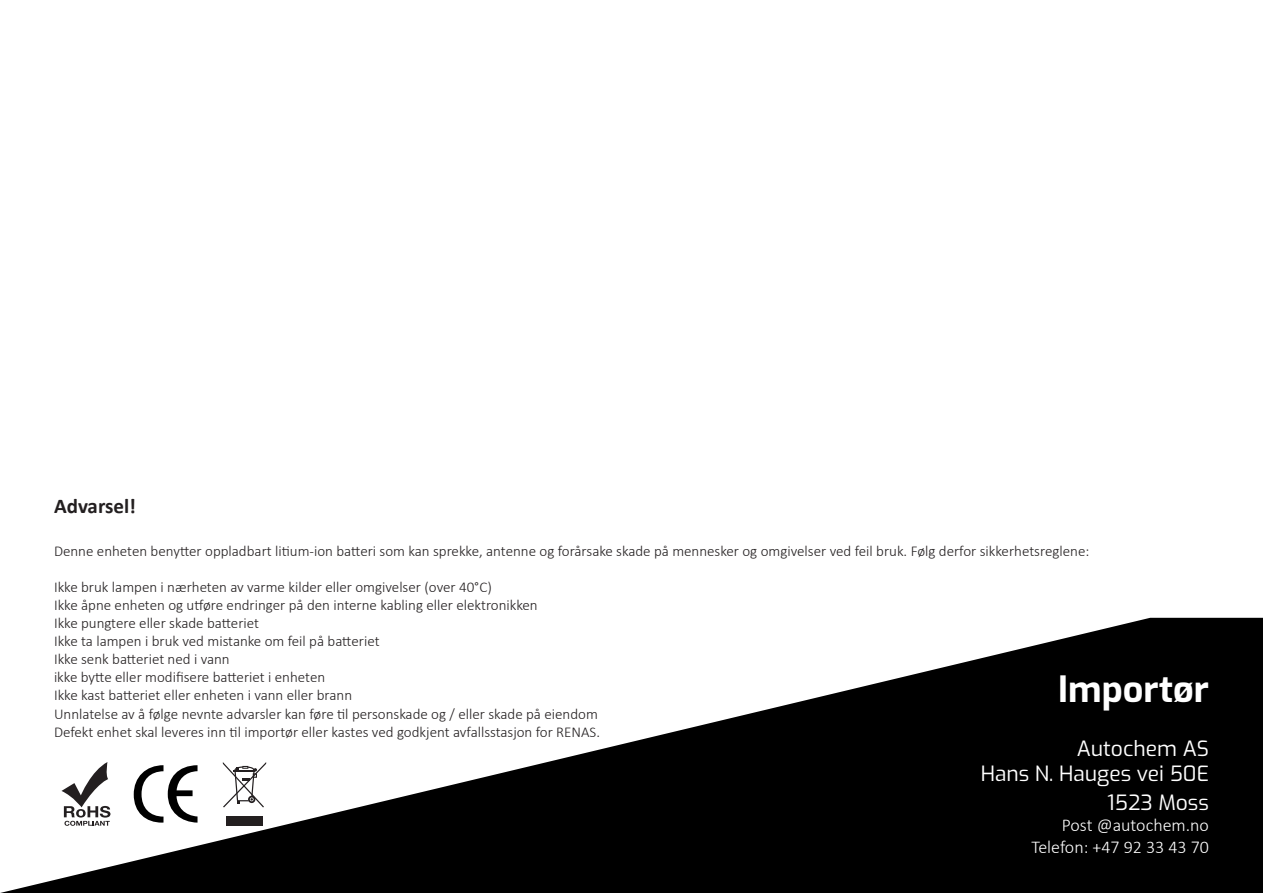
<style>
.page{position:relative;width:1263px;height:893px;background:#fff}
.page>*{position:absolute;margin:0;border:0;box-sizing:border-box;transform-origin:0 0}
.t1{font:100 36px "Exo";color:#fff}
.t2{font:100 21px "Exo";color:#fff}
.t3{font:700 21px "Calibri";color:#231f20}
.t4{font:300 18px "Calibri";color:#fff}
.t5{font:300 15px "Calibri";color:#231f20}
</style>
<div class="page">
<svg style="left:0;top:618px;width:1263px;height:275px;fill:#000"></svg>
<svg style="left:134px;top:765px;width:64px;height:58px"></svg>
<div style="left:226px;top:816px;width:36px;height:10px;background:#231f20"></div>
<svg style="left:223px;top:762px;width:43px;height:45px"></svg>
<svg style="left:61px;top:762px;width:49px;height:64px"></svg>
<p class="t3" style="left:54px;top:491px;width:84px">Advarsel!</p>
<p class="t5" style="left:54px;top:542px;width:1037px">Denne enheten benytter oppladbart litium-ion batteri som kan sprekke, antenne og forårsake skade på mennesker og omgivelser ved feil bruk. Følg derfor sikkerhetsreglene:</p>
<p class="t5" style="left:54px;top:578px;width:439px">Ikke bruk lampen i nærheten av varme kilder eller omgivelser (over 40°C)</p>
<p class="t5" style="left:54px;top:596px;width:485px">Ikke åpne enheten og utføre endringer på den interne kabling eller elektronikken</p>
<p class="t5" style="left:54px;top:614px;width:207px">Ikke pungtere eller skade batteriet</p>
<p class="t5" style="left:54px;top:632px;width:327px">Ikke ta lampen i bruk ved mistanke om feil på batteriet</p>
<p class="t5" style="left:54px;top:650px;width:177px">Ikke senk batteriet ned i vann</p>
<p class="t5" style="left:54px;top:668px;width:273px">ikke bytte eller modifisere batteriet i enheten</p>
<p class="t5" style="left:54px;top:686px;width:300px">Ikke kast batteriet eller enheten i vann eller brann</p>
<p class="t5" style="left:54px;top:704px;width:545px">Unnlatelse av å følge nevnte advarsler kan føre til personskade og / eller skade på eiendom</p>
<p class="t5" style="left:54px;top:722px;width:548px">Defekt enhet skal leveres inn til importør eller kastes ved godkjent avfallsstasjon for RENAS.</p>
<p class="t1" style="left:1058px;top:662px;width:152px">Importør</p>
<p class="t2" style="left:1077px;top:733px;width:133px">Autochem AS</p>
<p class="t2" style="left:981px;top:758px;width:230px">Hans N. Hauges vei 50E</p>
<p class="t2" style="left:1107px;top:787px;width:103px">1523 Moss</p>
<p class="t4" style="left:1062px;top:814px;width:149px">Post @autochem.no</p>
<p class="t4" style="left:1031px;top:836px;width:179px">Telefon: +47 92 33 43 70</p>
</div>
